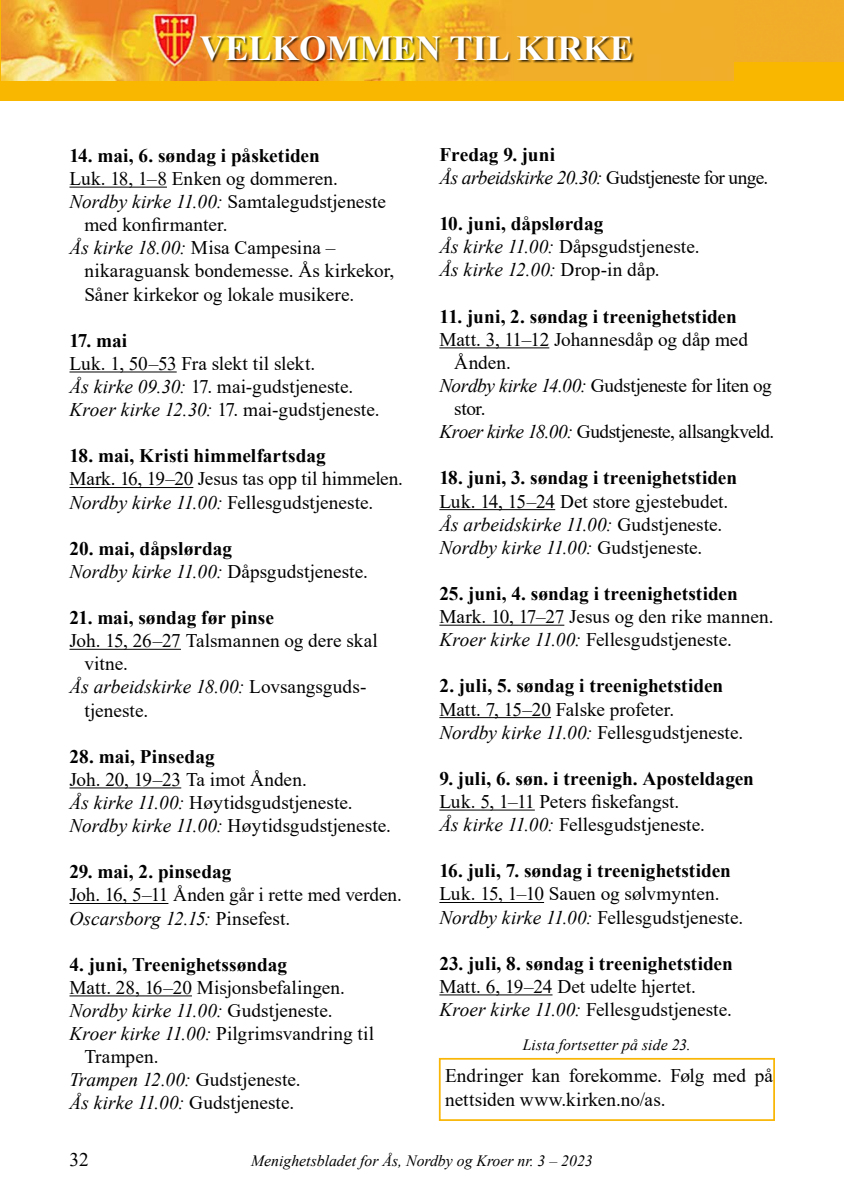
<style>
.page{position:relative;width:844px;height:1191px;background:#fff}
.page>*{position:absolute;margin:0;border:0;box-sizing:border-box;transform-origin:0 0}
.t1{font:700 35px "Times New Roman";color:#fff}
.t2{font:19.25px/23.1px "Times New Roman";color:#000}
.t3{font:700 19.25px/23.1px "Times New Roman";letter-spacing:.005em;color:#000}
.t4{font:italic 19.25px "Times New Roman";color:#000}
.t5{font:italic 19.25px/23.1px "Times New Roman";letter-spacing:-.025em;color:#000}
.t6{font:19.25px "Times New Roman";letter-spacing:-.025em;color:#000}
.t7{font:italic 15.75px "Times New Roman";color:#000}
.s1{font-style:italic}
.s2{font-weight:400;font-style:italic}
.s3{font-weight:400}
.s4{font-style:normal}
.s5{font-weight:700;font-style:normal}
.s6{font-weight:700}
</style>
<div class="page">
<div style="left:0;top:0;width:810px;height:100px;background:#fab700"></div>
<img style="left:1px;top:0;width:733px;height:80px">
<div style="left:734px;top:0;width:109px;height:100px;background:#fab700"></div>
<div style="left:734px;top:0;width:109px;height:61px;background:#f1ad29"></div>
<div style="left:200px;top:36px;width:434px;height:28px;background:#000;opacity:.75"></div>
<div style="left:439px;top:1058px;width:335px;height:63px;border:2px solid #f9b606"></div>
<hr style="left:69px;top:187px;width:98px;height:1px;background:#000">
<hr style="left:69px;top:371px;width:108px;height:1px;background:#000">
<hr style="left:69px;top:487px;width:124px;height:1px;background:#000">
<hr style="left:69px;top:649px;width:112px;height:1px;background:#000">
<hr style="left:69px;top:787px;width:112px;height:1px;background:#000">
<hr style="left:69px;top:903px;width:99px;height:1px;background:#000">
<hr style="left:69px;top:995px;width:123px;height:1px;background:#000">
<hr style="left:439px;top:347px;width:110px;height:1px;background:#000">
<hr style="left:439px;top:509px;width:116px;height:1px;background:#000">
<hr style="left:439px;top:624px;width:125px;height:1px;background:#000">
<hr style="left:439px;top:717px;width:112px;height:1px;background:#000">
<hr style="left:439px;top:809px;width:95px;height:1px;background:#000">
<hr style="left:439px;top:902px;width:105px;height:1px;background:#000">
<hr style="left:439px;top:994px;width:113px;height:1px;background:#000">
<h1 class="t1" style="left:200px;top:23px;width:435px">VELKOMMEN TIL KIRKE</h1>
<p class="t3" style="left:69px;top:143px;width:252px">14. mai, 6. søndag i påsketiden</p>
<p class="t2" style="left:69px;top:166px;width:270px">Luk. 18, 1–8 Enken og dommeren.</p>
<p class="t2" style="left:69px;top:189px;width:318px"><span class="s1">Nordby kirke 11.00:</span> Samtalegudstjeneste</p>
<p class="t2" style="left:84px;top:213px;width:145px">med konfirmanter.</p>
<p class="t2" style="left:69px;top:236px;width:267px"><span class="s1">Ås kirke 18.00:</span> Misa Campesina –</p>
<p class="t2" style="left:84px;top:259px;width:311px">nikaraguansk bondemesse. Ås kirkekor,</p>
<p class="t2" style="left:84px;top:282px;width:271px">Såner kirkekor og lokale musikere.</p>
<p class="t3" style="left:69px;top:328px;width:59px">17. mai</p>
<p class="t2" style="left:69px;top:351px;width:311px">Luk. 1, 50–53 Fra slekt til slekt.<br><span class="s1">Ås kirke 09.30:</span> 17. mai-gudstjeneste.<br><span class="s1">Kroer kirke 12.30:</span> 17. mai-gudstjeneste.</p>
<p class="t3" style="left:69px;top:444px;width:258px">18. mai, Kristi himmelfartsdag</p>
<p class="t2" style="left:69px;top:467px;width:335px">Mark. 16, 19–20 Jesus tas opp til himmelen.<br><span class="s1">Nordby kirke 11.00:</span> Fellesgudstjeneste.</p>
<p class="t3" style="left:69px;top:536px;width:300px">20. mai, dåpslørdag<br><span class="s2">Nordby kirke 11.00:</span> <span class="s3">Dåpsgudstjeneste.</span></p>
<p class="t3" style="left:69px;top:605px;width:206px">21. mai, søndag før pinse</p>
<p class="t2" style="left:69px;top:628px;width:309px">Joh. 15, 26–27 Talsmannen og dere skal</p>
<p class="t2" style="left:84px;top:651px;width:45px">vitne.</p>
<p class="t4" style="left:69px;top:673px;width:298px">Ås arbeidskirke 18.00: <span class="s4">Lovsangsguds-</span></p>
<p class="t2" style="left:84px;top:698px;width:65px">tjeneste.</p>
<p class="t3" style="left:69px;top:744px;width:147px">28. mai, Pinsedag</p>
<p class="t2" style="left:69px;top:767px;width:323px">Joh. 20, 19–23 Ta imot Ånden.<br><span class="s1">Ås kirke 11.00:</span> Høytidsgudstjeneste.<br><span class="s1">Nordby kirke 11.00:</span> Høytidsgudstjeneste.</p>
<p class="t3" style="left:69px;top:859px;width:163px">29. mai, 2. pinsedag</p>
<p class="t2" style="left:69px;top:882px;width:334px">Joh. 16, 5–11 Ånden går i rette med verden.<br><span class="s1">Oscarsborg 12.15:</span> Pinsefest.</p>
<p class="t3" style="left:69px;top:952px;width:219px">4. juni, Treenighetssøndag</p>
<p class="t2" style="left:69px;top:975px;width:277px">Matt. 28, 16–20 Misjonsbefalingen.</p>
<p class="t4" style="left:69px;top:997px;width:264px">Nordby kirke 11.00: <span class="s4">Gudstjeneste.</span></p>
<p class="t2" style="left:69px;top:1021px;width:306px"><span class="s1">Kroer kirke 11.00:</span> Pilgrimsvandring til</p>
<p class="t2" style="left:84px;top:1044px;width:76px">Trampen.</p>
<p class="t4" style="left:69px;top:1066px;width:233px">Trampen 12.00: <span class="s4">Gudstjeneste.</span></p>
<p class="t4" style="left:69px;top:1089px;width:226px">Ås kirke 11.00: <span class="s4">Gudstjeneste.</span></p>
<p class="t5" style="left:439px;top:142px;width:330px"><span class="s5">Fredag 9. juni<br></span>Ås arbeidskirke 20.30: <span class="s4">Gudstjeneste for unge.</span></p>
<p class="t2" style="left:439px;top:212px;width:261px"><span class="s6">10. juni, dåpslørdag<br></span><span class="s1">Ås kirke 11.00:</span> Dåpsgudstjeneste.<br><span class="s1">Ås kirke 12.00:</span> Drop-in dåp.</p>
<p class="t3" style="left:439px;top:304px;width:299px">11. juni, 2. søndag i treenighetstiden</p>
<p class="t2" style="left:439px;top:327px;width:310px">Matt. 3, 11–12 Johannesdåp og dåp med</p>
<p class="t2" style="left:454px;top:350px;width:58px">Ånden.</p>
<p class="t2" style="left:439px;top:373px;width:334px"><span class="s1">Nordby kirke 14.00:</span> Gudstjeneste for liten og</p>
<p class="t2" style="left:454px;top:396px;width:33px">stor.</p>
<p class="t6" style="left:439px;top:418px;width:336px"><span class="s1">Kroer kirke 18.00:</span> Gudstjeneste, allsangkveld.</p>
<p class="t3" style="left:439px;top:466px;width:299px">18. juni, 3. søndag i treenighetstiden</p>
<p class="t2" style="left:439px;top:489px;width:290px">Luk. 14, 15–24 Det store gjestebudet.<br><span class="s1">Ås arbeidskirke 11.00:</span> Gudstjeneste.<br><span class="s1">Nordby kirke 11.00:</span> Gudstjeneste.</p>
<p class="t3" style="left:439px;top:581px;width:300px">25. juni, 4. søndag i treenighetstiden</p>
<p class="t2" style="left:439px;top:604px;width:335px">Mark. 10, 17–27 Jesus og den rike mannen.<br><span class="s1">Kroer kirke 11.00:</span> Fellesgudstjeneste.</p>
<p class="t3" style="left:439px;top:674px;width:285px">2. juli, 5. søndag i treenighetstiden</p>
<p class="t2" style="left:439px;top:697px;width:305px">Matt. 7, 15–20 Falske profeter.<br><span class="s1">Nordby kirke 11.00:</span> Fellesgudstjeneste.</p>
<p class="t3" style="left:439px;top:766px;width:316px">9. juli, 6. søn. i treenigh. Aposteldagen</p>
<p class="t2" style="left:439px;top:789px;width:267px">Luk. 5, 1–11 Peters fiskefangst.<br><span class="s1">Ås kirke 11.00:</span> Fellesgudstjeneste.</p>
<p class="t3" style="left:439px;top:858px;width:293px">16. juli, 7. søndag i treenighetstiden</p>
<p class="t2" style="left:439px;top:881px;width:305px">Luk. 15, 1–10 Sauen og sølvmynten.<br><span class="s1">Nordby kirke 11.00:</span> Fellesgudstjeneste.</p>
<p class="t3" style="left:439px;top:951px;width:295px">23. juli, 8. søndag i treenighetstiden</p>
<p class="t2" style="left:439px;top:974px;width:294px">Matt. 6, 19–24 Det udelte hjertet.<br><span class="s1">Kroer kirke 11.00:</span> Fellesgudstjeneste.</p>
<p class="t7" style="left:523px;top:1034px;width:169px">Lista fortsetter på side 23.</p>
<p class="t2" style="left:445px;top:1063px;width:329px">Endringer kan forekomme. Følg med på nettsiden www.kirken.no/as.</p>
<p class="t2" style="left:69px;top:1147px;width:21px">32</p>
<p class="t7" style="left:251px;top:1149px;width:343px">Menighetsbladet for Ås, Nordby og Kroer nr. 3 – 2023</p>
</div>
